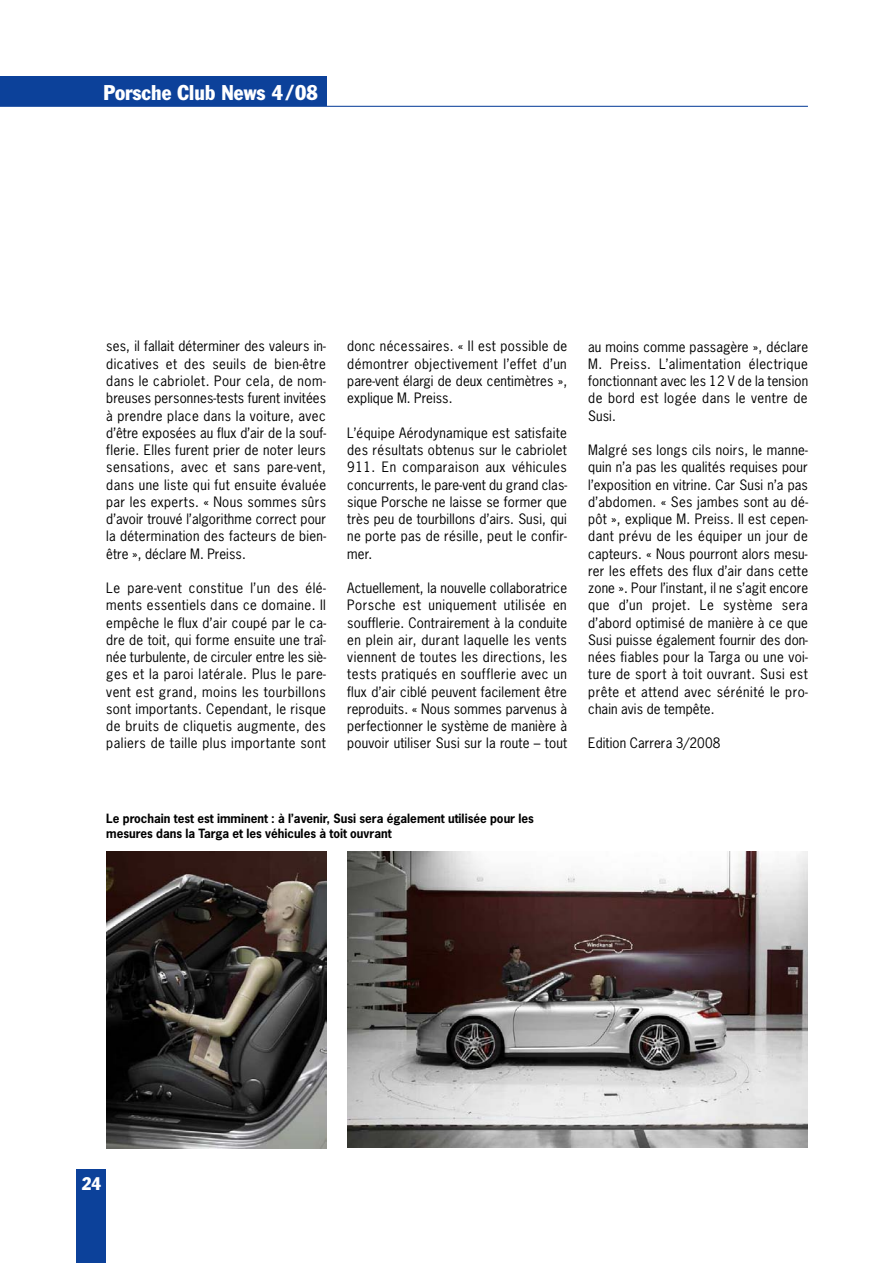
<style>
.page{position:relative;width:893px;height:1263px;background:#fff}
.page>*{position:absolute;margin:0;border:0;box-sizing:border-box;transform-origin:0 0}
.t1{font:condensed 21px "Franklin Gothic";color:#fff}
.t2{font:condensed 18px "Franklin Gothic";color:#fff}
.t3{font:13.5px/17.2px "News Gothic";letter-spacing:.015em;color:#000;text-align:justify}
.t4{font:700 12px/14.7px "News Gothic";color:#000}
</style>
<div class="page">
<div style="left:0;top:77px;width:326px;height:29px;background:#0c419a"></div>
<div style="left:77px;top:1169px;width:29px;height:94px;background:#0c419a"></div>
<hr style="left:0;top:106px;width:808px;height:1px;background:#0c419a">
<img style="left:106px;top:852px;width:220px;height:296px">
<img style="left:347px;top:852px;width:461px;height:296px">
<h1 class="t1" style="left:103px;top:85px;width:216px">Porsche Club News 4 /08</h1>
<p class="t3" style="left:106px;top:338px;width:221px">ses, il fallait déterminer des valeurs in&shy;dicatives et des seuils de bien-être dans le cabriolet. Pour cela, de nom&shy;breuses personnes-tests furent invitées à prendre place dans la voiture, avec d’être exposées au flux d’air de la souf&shy;flerie. Elles furent prier de noter leurs sensations, avec et sans pare-vent, dans une liste qui fut ensuite évaluée par les experts. « Nous sommes sûrs d’avoir trouvé l’algorithme correct pour la détermination des facteurs de bien&shy;être », déclare M. Preiss.</p>
<p class="t3" style="left:106px;top:580px;width:221px">Le pare-vent constitue l’un des élé&shy;ments essentiels dans ce domaine. Il empêche le flux d’air coupé par le ca&shy;dre de toit, qui forme ensuite une traî&shy;née turbulente, de circuler entre les siè&shy;ges et la paroi latérale. Plus le pare&shy;vent est grand, moins les tourbillons sont importants. Cependant, le risque de bruits de cliquetis augmente, des paliers de taille plus importante sont</p>
<p class="t3" style="left:347px;top:338px;width:221px">donc nécessaires. « Il est possible de démontrer objectivement l’effet d’un pare-vent élargi de deux centimètres », explique M. Preiss.</p>
<p class="t3" style="left:347px;top:424px;width:221px">L’équipe Aérodynamique est satisfaite des résultats obtenus sur le cabriolet 911. En comparaison aux véhicules concurrents, le pare-vent du grand clas&shy;sique Porsche ne laisse se former que très peu de tourbillons d’airs. Susi, qui ne porte pas de résille, peut le confir&shy;mer.</p>
<p class="t3" style="left:347px;top:580px;width:221px">Actuellement, la nouvelle collaboratrice Porsche est uniquement utilisée en soufflerie. Contrairement à la conduite en plein air, durant laquelle les vents viennent de toutes les directions, les tests pratiqués en soufflerie avec un flux d’air ciblé peuvent facilement être reproduits. « Nous sommes parvenus à perfectionner le système de manière à pouvoir utiliser Susi sur la route – tout</p>
<p class="t3" style="left:588px;top:338px;width:221px">au moins comme passagère », déclare M. Preiss. L’alimentation électrique fonctionnant avec les 12 V de la tension de bord est logée dans le ventre de Susi.</p>
<p class="t3" style="left:588px;top:442px;width:221px">Malgré ses longs cils noirs, le manne&shy;quin n’a pas les qualités requises pour l’exposition en vitrine. Car Susi n’a pas d’abdomen. « Ses jambes sont au dé&shy;pôt », explique M. Preiss. Il est cepen&shy;dant prévu de les équiper un jour de capteurs. « Nous pourront alors mesu&shy;rer les effets des flux d’air dans cette zone ». Pour l’instant, il ne s’agit encore que d’un projet. Le système sera d’abord optimisé de manière à ce que Susi puisse également fournir des don&shy;nées fiables pour la Targa ou une voi&shy;ture de sport à toit ouvrant. Susi est prête et attend avec sérénité le pro&shy;chain avis de tempête.</p>
<p class="t3" style="left:588px;top:735px;width:134px">Edition Carrera 3/2008</p>
<p class="t4" style="left:106px;top:811px;width:429px">Le prochain test est imminent : à l’avenir, Susi sera également utilisée pour les mesures dans la Targa et les véhicules à toit ouvrant</p>
<h2 class="t2" style="left:82px;top:1177px;width:21px">24</h2>
</div>
